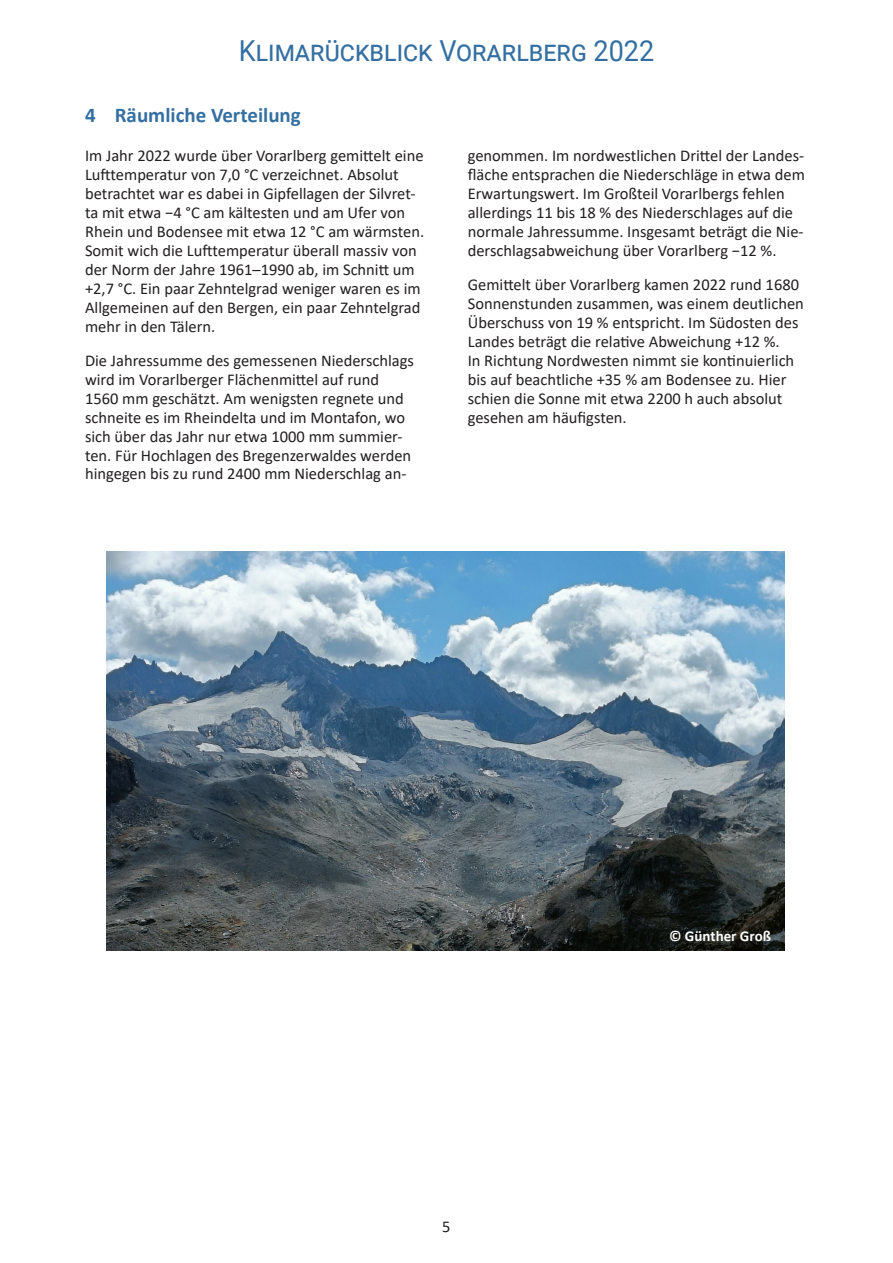
<style>
.page{position:relative;width:893px;height:1263px;background:#fff}
.page>*{position:absolute;margin:0;border:0;box-sizing:border-box;transform-origin:0 0}
.t1{font:28.95px "Roboto";color:#346fa2;scale:.93 1}
.t2{font:700 21px "Calibri";color:#346fa2}
.t3{font:16.5px/18.9px "Calibri";color:#231f20}
.t4{font:700 15px "Calibri";color:#fff}
</style>
<div class="page">
<img style="left:107px;top:551px;width:678px;height:399px">
<h1 class="t1" style="left:239px;top:30px;width:448px">Klimarückblick Vorarlberg 2022</h1>
<h1 class="t2" style="left:85px;top:100px;width:217px">4 Räumliche Verteilung</h1>
<p class="t3" style="left:85px;top:145px;width:341px">Im Jahr 2022 wurde über Vorarlberg gemittelt eine Lufttemperatur von 7,0 °C verzeichnet. Absolut betrachtet war es dabei in Gipfellagen der Silvret&shy;ta mit etwa −4 °C am kältesten und am Ufer von Rhein und Bodensee mit etwa 12 °C am wärmsten.<br>Somit wich die Lufttemperatur überall massiv von der Norm der Jahre 1961–1990 ab, im Schnitt um +2,7 °C. Ein paar Zehntelgrad weniger waren es im Allgemeinen auf den Bergen, ein paar Zehntelgrad mehr in den Tälern.</p>
<p class="t3" style="left:85px;top:350px;width:331px">Die Jahressumme des gemessenen Niederschlags wird im Vorarlberger Flächenmittel auf rund 1560 mm geschätzt. Am wenigsten regnete und schneite es im Rheindelta und im Montafon, wo sich über das Jahr nur etwa 1000 mm summier&shy;ten. Für Hochlagen des Bregenzerwaldes werden hingegen bis zu rund 2400 mm Niederschlag an-</p>
<p class="t3" style="left:468px;top:145px;width:339px">genommen. Im nordwestlichen Drittel der Landes&shy;fläche entsprachen die Niederschläge in etwa dem Erwartungswert. Im Großteil Vorarlbergs fehlen allerdings 11 bis 18 % des Niederschlages auf die normale Jahressumme. Insgesamt beträgt die Nie&shy;derschlagsabweichung über Vorarlberg −12 %.</p>
<p class="t3" style="left:468px;top:274px;width:338px">Gemittelt über Vorarlberg kamen 2022 rund 1680<br>Sonnenstunden zusammen, was einem deutlichen Überschuss von 19 % entspricht. Im Südosten des Landes beträgt die relative Abweichung +12 %.<br>In Richtung Nordwesten nimmt sie kontinuierlich bis auf beachtliche +35 % am Bodensee zu. Hier schien die Sonne mit etwa 2200 h auch absolut gesehen am häufigsten.</p>
<p class="t3" style="left:442px;top:1216px;width:10px">5</p>
<p class="t4" style="left:669px;top:925px;width:104px">© Günther Groß</p>
</div>
